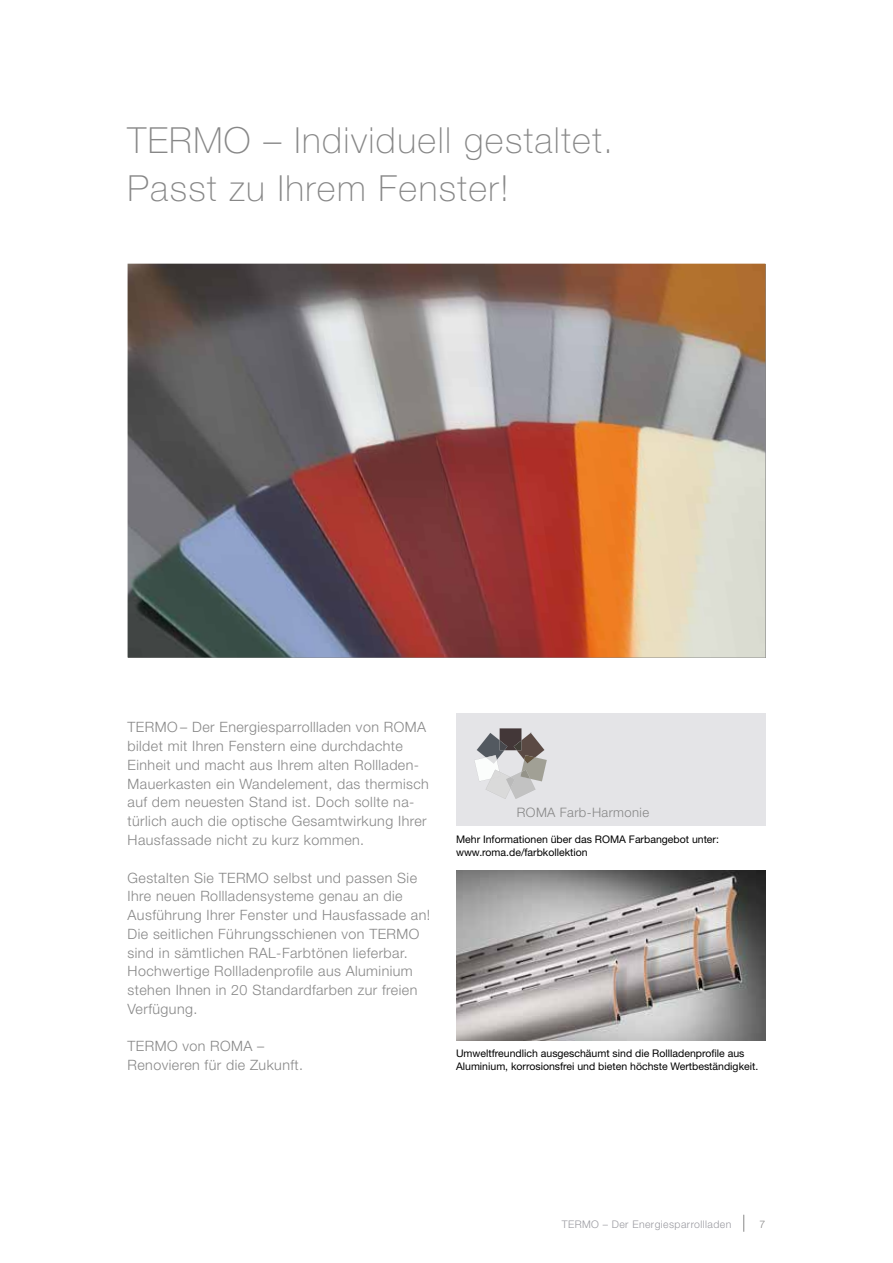
<style>
.page{position:relative;width:893px;height:1263px;background:#fff}
.page>*{position:absolute;margin:0;border:0;box-sizing:border-box;transform-origin:0 0}
.t1{font:100 36px/48px "Helvetica Neue LT Std";letter-spacing:.04em;color:#878787}
.t2{font:300 14.25px/18.8px "Helvetica Neue LT Std";letter-spacing:.03em;color:#878787}
.t3{font:300 13.05px "Helvetica Neue LT Std";letter-spacing:.03em;color:#878787}
.t4{font:10.5px/13.5px "Helvetica Neue LT Std";color:#000}
.t5{font:300 10.5px "Helvetica Neue LT Std";letter-spacing:.04em;color:#9a9aa0}
.t6{font:300 10.5px "Helvetica Neue LT Std";color:#878787}
</style>
<div class="page">
<div style="left:456px;top:714px;width:309px;height:112px;background:#e4e4e7"></div>
<img style="left:456px;top:871px;width:309px;height:169px">
<svg style="left:475px;top:728px;width:72px;height:71px"></svg>
<img style="left:128px;top:264px;width:637px;height:393px">
<svg style="left:743px;top:1215px;width:1px;height:17px"></svg>
<h1 class="t1" style="left:128px;top:116px;width:487px">TERMO – Individuell gestaltet.<br>Passt zu Ihrem Fenster!</h1>
<p class="t2" style="left:128px;top:718px;width:303px">TERMO – Der Energiesparrollladen von ROMA bildet mit Ihren Fenstern eine durchdachte Einheit und macht aus Ihrem alten Rollladen-Mauerkasten ein Wandelement, das thermisch auf dem neuesten Stand ist. Doch sollte na&shy;türlich auch die optische Gesamtwirkung Ihrer Hausfassade nicht zu kurz kommen.</p>
<p class="t2" style="left:128px;top:868px;width:304px">Gestalten Sie TERMO selbst und passen Sie Ihre neuen Rollladensysteme genau an die Ausführung Ihrer Fenster und Hausfassade an!<br>Die seitlichen Führungsschienen von TERMO sind in sämtlichen RAL-Farbtönen lieferbar.<br>Hochwertige Rollladenprofile aus Aluminium stehen Ihnen in 20 Standardfarben zur freien Verfügung.</p>
<p class="t2" style="left:128px;top:1036px;width:177px">TERMO von ROMA –<br>Renovieren für die Zukunft.</p>
<p class="t4" style="left:456px;top:1046px;width:304px">Umweltfreundlich ausgeschäumt sind die Rollladenprofile aus<br>Aluminium, korrosionsfrei und bieten höchste Wertbeständigkeit.</p>
<p class="t3" style="left:517px;top:804px;width:134px">ROMA Farb-Harmonie</p>
<p class="t4" style="left:456px;top:832px;width:264px">Mehr Informationen über das ROMA Farbangebot unter: www.roma.de/farbkollektion</p>
<p class="t5" style="left:562px;top:1218px;width:171px">TERMO – Der Energiesparrollladen</p>
<p class="t6" style="left:760px;top:1218px;width:7px">7</p>
</div>
